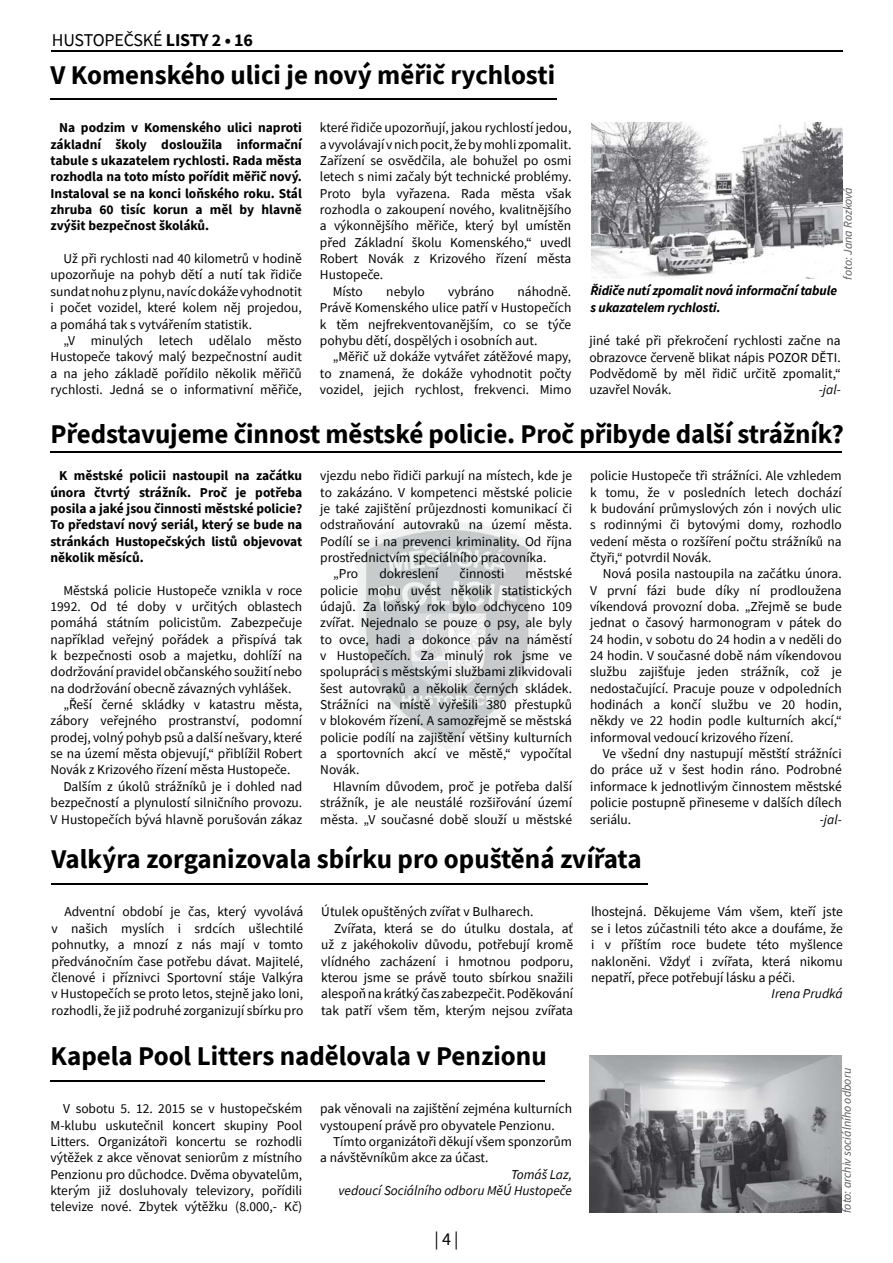
<style>
.page{position:relative;width:893px;height:1263px;background:#fff}
.page>*{position:absolute;margin:0;border:0;box-sizing:border-box;transform-origin:0 0}
.t1{font:700 27px "Source Sans Pro";letter-spacing:-.005em;color:#000}
.t2{font:18px "Source Sans Pro";letter-spacing:-.01em;color:#000}
.t3{font:13.5px/16.4px "Source Sans Pro";color:#000;text-align:justify}
.t4{font:700 13.5px/16.4px "Source Sans Pro";color:#000;text-align:justify}
.t5{font:italic 13.5px/16.4px "Source Sans Pro";color:#000;text-align:right}
.t6{font:italic 700 13.5px/16.4px "Source Sans Pro";letter-spacing:-.01em;color:#000}
.t7{font:italic 12px "Source Sans Pro";color:#58585a}
.s1{font-weight:700}
</style>
<div class="page">
<hr style="left:51px;top:50px;width:791px;height:2px;background:#000">
<img style="left:357px;top:522px;width:179px;height:227px">
<hr style="left:51px;top:99px;width:506px;height:1px;background:#000">
<img style="left:591px;top:122px;width:252px;height:157px">
<hr style="left:51px;top:451px;width:791px;height:2px;background:#000">
<hr style="left:52px;top:883px;width:596px;height:1px;background:#000">
<hr style="left:51px;top:1080px;width:494px;height:1px;background:#000">
<img style="left:590px;top:1056px;width:251px;height:157px">
<h2 class="t2" style="left:52px;top:28px;width:203px">HUSTOPEČSKÉ <span class="s1">LISTY 2 • 16</span></h2>
<h1 class="t1" style="left:51px;top:58px;width:506px">V Komenského ulici je nový měřič rychlosti</h1>
<p class="t4" style="left:51px;top:119px;width:253px;text-indent:9px">Na podzim v Komenského ulici naproti základní školy dosloužila informační tabule s ukazatelem rychlosti. Rada města rozhodla na toto místo pořídit měřič nový.<br>Instaloval se na konci loňského roku. Stál zhruba 60 tisíc korun a měl by hlavně zvýšit bezpečnost školáků.</p>
<p class="t3" style="left:51px;top:250px;width:253px;text-indent:13px">Už při rychlosti nad 40 kilometrů v hodině upozorňuje na pohyb dětí a nutí tak řidiče sundat nohu z plynu, navíc dokáže vyhodnotit i počet vozidel, které kolem něj projedou, a pomáhá tak s vytvářením statistik.</p>
<p class="t3" style="left:51px;top:332px;width:253px;text-indent:13px">„V minulých letech udělalo město Hustopeče takový malý bezpečnostní audit a na jeho základě pořídilo několik měřičů rychlosti. Jedná se o informativní měřiče,</p>
<p class="t3" style="left:320px;top:119px;width:253px">které řidiče upozorňují, jakou rychlostí jedou,</p>
<p class="t3" style="left:320px;top:136px;width:253px">a vyvolávají v nich pocit, že by mohli zpomalit.</p>
<p class="t3" style="left:320px;top:152px;width:253px">Zařízení se osvědčila, ale bohužel po osmi</p>
<p class="t3" style="left:320px;top:168px;width:253px">letech s nimi začaly být technické problémy.</p>
<p class="t3" style="left:320px;top:185px;width:253px">Proto byla vyřazena. Rada města však</p>
<p class="t3" style="left:320px;top:201px;width:253px">rozhodla o zakoupení nového, kvalitnějšího</p>
<p class="t3" style="left:320px;top:217px;width:253px">a výkonnějšího měřiče, který byl umístěn</p>
<p class="t3" style="left:320px;top:234px;width:253px">před Základní školu Komenského,“ uvedl</p>
<p class="t3" style="left:320px;top:250px;width:253px">Robert Novák z Krizového řízení města</p>
<p class="t3" style="left:320px;top:267px;width:65px">Hustopeče.</p>
<p class="t3" style="left:333px;top:283px;width:32px">Místo</p>
<p class="t3" style="left:386px;top:283px;width:40px">nebylo</p>
<p class="t3" style="left:448px;top:283px;width:47px">vybráno</p>
<p class="t3" style="left:320px;top:283px;width:253px;text-indent:198px">náhodně.<br>Právě Komenského ulice patří v Hustopečích k těm nejfrekventovanějším, co se týče pohybu dětí, dospělých i osobních aut.</p>
<p class="t3" style="left:320px;top:348px;width:253px;text-indent:13px">„Měřič už dokáže vytvářet zátěžové mapy, to znamená, že dokáže vyhodnotit počty vozidel, jejich rychlost, frekvenci. Mimo</p>
<p class="t7" style="left:840px;top:280px;width:94px;rotate:-90deg">foto: Jana Rozková</p>
<p class="t6" style="left:590px;top:282px;width:248px">Řidiče nutí zpomalit nová informační tabule s ukazatelem rychlosti.</p>
<p class="t3" style="left:589px;top:332px;width:253px">jiné také při překročení rychlosti začne na obrazovce červeně blikat nápis POZOR DĚTI.<br>Podvědomě by měl řidič určitě zpomalit,“ uzavřel Novák.</p>
<p class="t5" style="left:819px;top:381px;width:23px">-jal-</p>
<h1 class="t1" style="left:51px;top:417px;width:795px">Představujeme činnost městské policie. Proč přibyde další strážník?</h1>
<p class="t4" style="left:51px;top:467px;width:253px;text-indent:9px">K městské policii nastoupil na začátku února čtvrtý strážník. Proč je potřeba posila a jaké jsou činnosti městské policie?<br>To představí nový seriál, který se bude na stránkách Hustopečských listů objevovat několik měsíců.</p>
<p class="t3" style="left:63px;top:582px;width:240px">Městská policie Hustopeče vznikla v roce</p>
<p class="t3" style="left:51px;top:598px;width:253px">1992. Od té doby v určitých oblastech</p>
<p class="t3" style="left:51px;top:614px;width:253px">pomáhá státním policistům. Zabezpečuje</p>
<p class="t3" style="left:51px;top:631px;width:253px">například veřejný pořádek a přispívá tak</p>
<p class="t3" style="left:51px;top:647px;width:253px">k bezpečnosti osob a majetku, dohlíží na</p>
<p class="t3" style="left:51px;top:663px;width:253px">dodržování pravidel občanského soužití nebo</p>
<p class="t3" style="left:51px;top:680px;width:242px">na dodržování obecně závazných vyhlášek.</p>
<p class="t3" style="left:63px;top:696px;width:240px">„Řeší černé skládky v katastru města,</p>
<p class="t3" style="left:51px;top:712px;width:253px">zábory veřejného prostranství, podomní</p>
<p class="t3" style="left:51px;top:729px;width:253px">prodej, volný pohyb psů a další nešvary, které</p>
<p class="t3" style="left:51px;top:745px;width:253px">se na území města objevují,“ přiblížil Robert</p>
<p class="t3" style="left:51px;top:761px;width:241px">Novák z Krizového řízení města Hustopeče.</p>
<p class="t3" style="left:63px;top:778px;width:240px">Dalším z úkolů strážníků je i dohled nad</p>
<p class="t3" style="left:51px;top:794px;width:253px">bezpečností a plynulostí silničního provozu.</p>
<p class="t3" style="left:51px;top:811px;width:253px">V Hustopečích bývá hlavně porušován zákaz</p>
<p class="t3" style="left:320px;top:467px;width:253px">vjezdu nebo řidiči parkují na místech, kde je</p>
<p class="t3" style="left:320px;top:484px;width:253px">to zakázáno. V kompetenci městské policie</p>
<p class="t3" style="left:320px;top:500px;width:253px">je také zajištění průjezdnosti komunikací či</p>
<p class="t3" style="left:320px;top:516px;width:253px">odstraňování autovraků na území města.</p>
<p class="t3" style="left:320px;top:533px;width:253px">Podílí se i na prevenci kriminality. Od října</p>
<p class="t3" style="left:320px;top:549px;width:228px">prostřednictvím speciálního pracovníka.</p>
<p class="t3" style="left:333px;top:565px;width:27px">„Pro</p>
<p class="t3" style="left:379px;top:565px;width:61px">dokreslení</p>
<p class="t3" style="left:460px;top:565px;width:46px">činnosti</p>
<p class="t3" style="left:320px;top:565px;width:253px;text-indent:205px">městské policie mohu uvést několik statistických údajů. Za loňský rok bylo odchyceno 109 zvířat. Nejednalo se pouze o psy, ale byly to ovce, hadi a dokonce páv na náměstí v Hustopečích. Za minulý rok jsme ve spolupráci s městskými službami zlikvidovali šest autovraků a několik černých skládek.<br>Strážníci na místě vyřešili 380 přestupků v blokovém řízení. A samozřejmě se městská policie podílí na zajištění většiny kulturních a sportovních akcí ve městě,“ vypočítal Novák.</p>
<p class="t3" style="left:320px;top:778px;width:253px;text-indent:13px">Hlavním důvodem, proč je potřeba další strážník, je ale neustálé rozšiřování území města. „V současné době slouží u městské</p>
<p class="t3" style="left:590px;top:467px;width:253px">policie Hustopeče tři strážníci. Ale vzhledem k tomu, že v posledních letech dochází k budování průmyslových zón i nových ulic s rodinnými či bytovými domy, rozhodlo vedení města o rozšíření počtu strážníků na čtyři,“ potvrdil Novák.</p>
<p class="t3" style="left:590px;top:565px;width:253px;text-indent:13px">Nová posila nastoupila na začátku února.<br>V první fázi bude díky ní prodloužena víkendová provozní doba. „Zřejmě se bude jednat o časový harmonogram v pátek do 24 hodin, v sobotu do 24 hodin a v neděli do 24 hodin. V současné době nám víkendovou službu zajišťuje jeden strážník, což je nedostačující. Pracuje pouze v odpoledních hodinách a končí službu ve 20 hodin, někdy ve 22 hodin podle kulturních akcí,“ informoval vedoucí krizového řízení.</p>
<p class="t3" style="left:590px;top:745px;width:253px;text-indent:13px">Ve všední dny nastupují městští strážníci do práce už v šest hodin ráno. Podrobné informace k jednotlivým činnostem městské policie postupně přineseme v dalších dílech seriálu.</p>
<p class="t5" style="left:820px;top:811px;width:23px">-jal-</p>
<h1 class="t1" style="left:52px;top:842px;width:591px">Valkýra zorganizovala sbírku pro opuštěná zvířata</h1>
<p class="t3" style="left:52px;top:904px;width:253px;text-indent:13px">Adventní období je čas, který vyvolává v našich myslích i srdcích ušlechtilé pohnutky, a mnozí z nás mají v tomto předvánočním čase potřebu dávat. Majitelé, členové i příznivci Sportovní stáje Valkýra v Hustopečích se proto letos, stejně jako loni, rozhodli, že již podruhé zorganizují sbírku pro</p>
<p class="t3" style="left:321px;top:904px;width:214px">Útulek opuštěných zvířat v Bulharech.</p>
<p class="t3" style="left:334px;top:920px;width:240px">Zvířata, která se do útulku dostala, ať</p>
<p class="t3" style="left:321px;top:936px;width:253px">už z jakéhokoliv důvodu, potřebují kromě</p>
<p class="t3" style="left:321px;top:953px;width:253px">vlídného zacházení i hmotnou podporu,</p>
<p class="t3" style="left:321px;top:969px;width:253px">kterou jsme se právě touto sbírkou snažili</p>
<p class="t3" style="left:321px;top:985px;width:253px">alespoň na krátký čas zabezpečit. Poděkování</p>
<p class="t3" style="left:321px;top:1002px;width:253px">tak patří všem těm, kterým nejsou zvířata</p>
<h1 class="t1" style="left:51px;top:1039px;width:498px">Kapela Pool Litters nadělovala v Penzionu</h1>
<p class="t3" style="left:51px;top:1100px;width:253px;text-indent:13px">V sobotu 5. 12. 2015 se v hustopečském M-klubu uskutečnil koncert skupiny Pool Litters. Organizátoři koncertu se rozhodli výtěžek z akce věnovat seniorům z místního Penzionu pro důchodce. Dvěma obyvatelům, kterým již dosluhovaly televizory, pořídili televize nové. Zbytek výtěžku (8.000,- Kč)</p>
<p class="t3" style="left:320px;top:1100px;width:253px">pak věnovali na zajištění zejména kulturních vystoupení právě pro obyvatele Penzionu.</p>
<p class="t3" style="left:320px;top:1133px;width:253px;text-indent:13px">Tímto organizátoři děkují všem sponzorům a návštěvníkům akce za účast.</p>
<p class="t5" style="left:339px;top:1166px;width:235px">Tomáš Laz,<br>vedoucí Sociálního odboru MěÚ Hustopeče</p>
<h2 class="t2" style="left:434px;top:1227px;width:26px">| 4 |</h2>
<p class="t3" style="left:591px;top:904px;width:253px">lhostejná. Děkujeme Vám všem, kteří jste se i letos zúčastnili této akce a doufáme, že i v příštím roce budete této myšlence nakloněni. Vždyť i zvířata, která nikomu nepatří, přece potřebují lásku a péči.</p>
<p class="t5" style="left:771px;top:985px;width:73px">Irena Prudká</p>
<p class="t7" style="left:839px;top:1213px;width:146px;rotate:-90deg">foto: archiv sociálního odboru</p>
</div>
